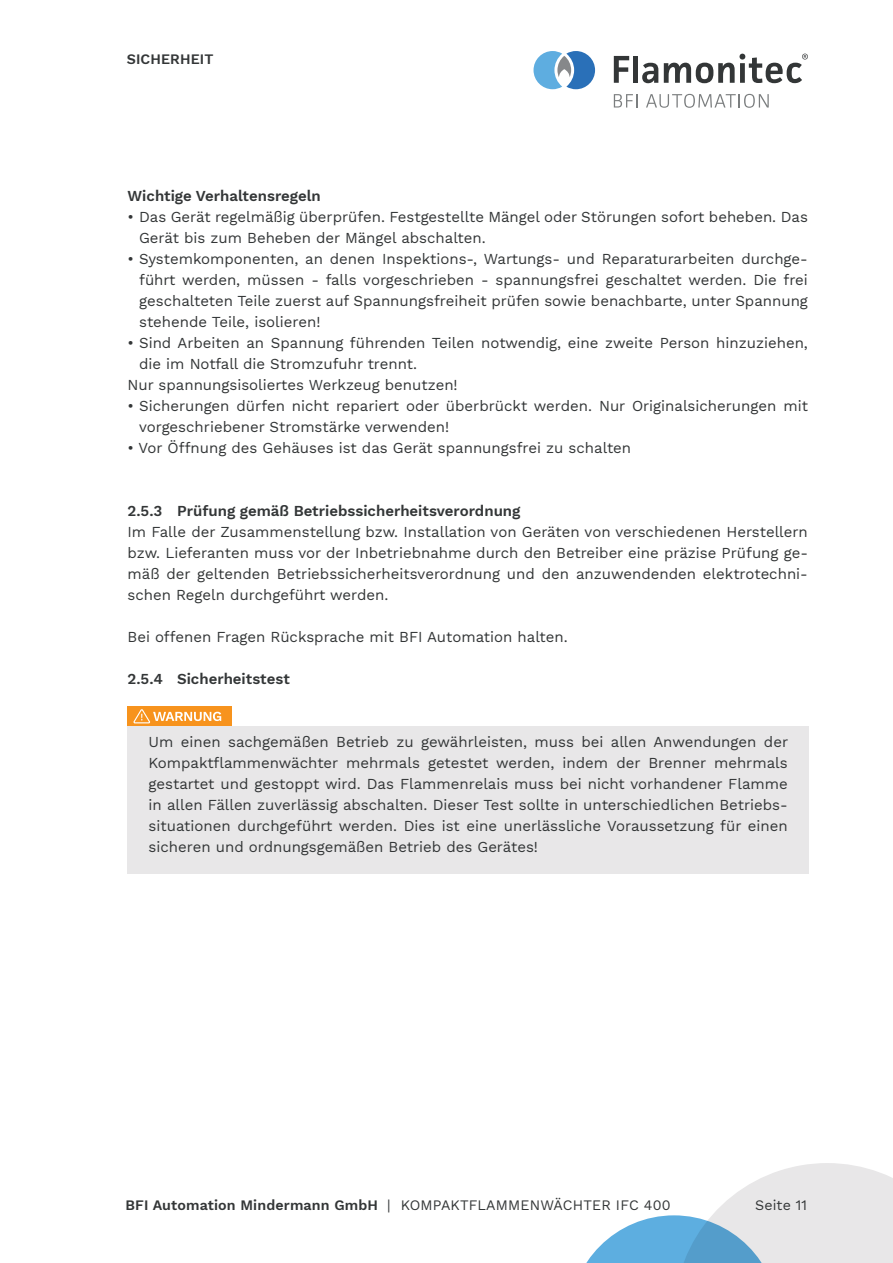
<style>
.page{position:relative;width:893px;height:1263px;background:#fff}
.page>*{position:absolute;margin:0;border:0;box-sizing:border-box;transform-origin:0 0}
.t1{font:15px/21px "Work Sans";color:#333637}
.t2{font:600 15px "Work Sans";color:#333637}
.t3{font:14.25px "Work Sans";letter-spacing:.01em;color:#333637}
.t4{font:600 14.25px "Work Sans";letter-spacing:.01em;color:#333637}
.s1{font-weight:600}
</style>
<div class="page">
<svg style="left:586px;top:1163px;width:307px;height:100px"></svg>
<svg style="left:614px;top:56px;width:15px;height:27px"></svg>
<div style="left:633px;top:56px;width:5px;height:27px;background:#333637"></div>
<svg style="left:642px;top:63px;width:16px;height:20px"></svg>
<svg style="left:614px;top:94px;width:24px;height:14px"></svg>
<svg style="left:646px;top:94px;width:123px;height:14px"></svg>
<svg style="left:533px;top:51px;width:62px;height:38px"></svg>
<svg style="left:664px;top:54px;width:144px;height:29px"></svg>
<div style="left:127px;top:726px;width:682px;height:147px;background:#e8e7e8"></div>
<div style="left:127px;top:706px;width:105px;height:20px;background:#f7931d"></div>
<svg style="left:133px;top:709px;width:88px;height:14px"></svg>
<p class="t4" style="left:127px;top:49px;width:88px">SICHERHEIT</p>
<p class="t2" style="left:128px;top:185px;width:195px">Wichtige Verhaltensregeln</p>
<p class="t1" style="left:139px;top:206px;width:670px;text-indent:-12px">• Das Gerät regelmäßig überprüfen. Festgestellte Mängel oder Störungen sofort beheben. Das<br>Gerät bis zum Beheben der Mängel abschalten.</p>
<p class="t1" style="left:139px;top:248px;width:670px;text-align:justify;text-indent:-12px">• Systemkomponenten, an denen Inspektions-, Wartungs- und Reparaturarbeiten durchge&shy;führt werden, müssen - falls vorgeschrieben - spannungsfrei geschaltet werden. Die frei geschalteten Teile zuerst auf Spannungsfreiheit prüfen sowie benachbarte, unter Spannung stehende Teile, isolieren!</p>
<p class="t1" style="left:139px;top:332px;width:670px;text-indent:-12px">• Sind Arbeiten an Spannung führenden Teilen notwendig, eine zweite Person hinzuziehen, die im Notfall die Stromzufuhr trennt.</p>
<p class="t1" style="left:128px;top:374px;width:332px">Nur spannungsisoliertes Werkzeug benutzen!</p>
<p class="t1" style="left:139px;top:395px;width:670px;text-indent:-12px">• Sicherungen dürfen nicht repariert oder überbrückt werden. Nur Originalsicherungen mit vorgeschriebener Stromstärke verwenden!</p>
<p class="t1" style="left:128px;top:437px;width:505px">• Vor Öffnung des Gehäuses ist das Gerät spannungsfrei zu schalten</p>
<p class="t2" style="left:128px;top:500px;width:394px">2.5.3 Prüfung gemäß Betriebssicherheitsverordnung</p>
<p class="t1" style="left:128px;top:521px;width:682px;text-align:justify">Im Falle der Zusammenstellung bzw. Installation von Geräten von verschiedenen Herstellern bzw. Lieferanten muss vor der Inbetriebnahme durch den Betreiber eine präzise Prüfung ge&shy;mäß der geltenden Betriebssicherheitsverordnung und den anzuwendenden elektrotechni&shy;schen Regeln durchgeführt werden.</p>
<p class="t1" style="left:128px;top:626px;width:442px">Bei offenen Fragen Rücksprache mit BFI Automation halten.</p>
<p class="t2" style="left:128px;top:668px;width:164px">2.5.4 Sicherheitstest</p>
<p class="t1" style="left:149px;top:731px;width:641px;text-align:justify">Um einen sachgemäßen Betrieb zu gewährleisten, muss bei allen Anwendungen der Kompaktflammenwächter mehrmals getestet werden, indem der Brenner mehrmals gestartet und gestoppt wird. Das Flammenrelais muss bei nicht vorhandener Flamme in allen Fällen zuverlässig abschalten. Dieser Test sollte in unterschiedlichen Betriebs&shy;situationen durchgeführt werden. Dies ist eine unerlässliche Voraussetzung für einen sicheren und ordnungsgemäßen Betrieb des Gerätes!</p>
<p class="t3" style="left:125px;top:1194px;width:547px"><span class="s1">BFI Automation Mindermann GmbH</span> | KOMPAKTFLAMMENWÄCHTER IFC 400</p>
<p class="t3" style="left:755px;top:1194px;width:54px">Seite 11</p>
</div>
